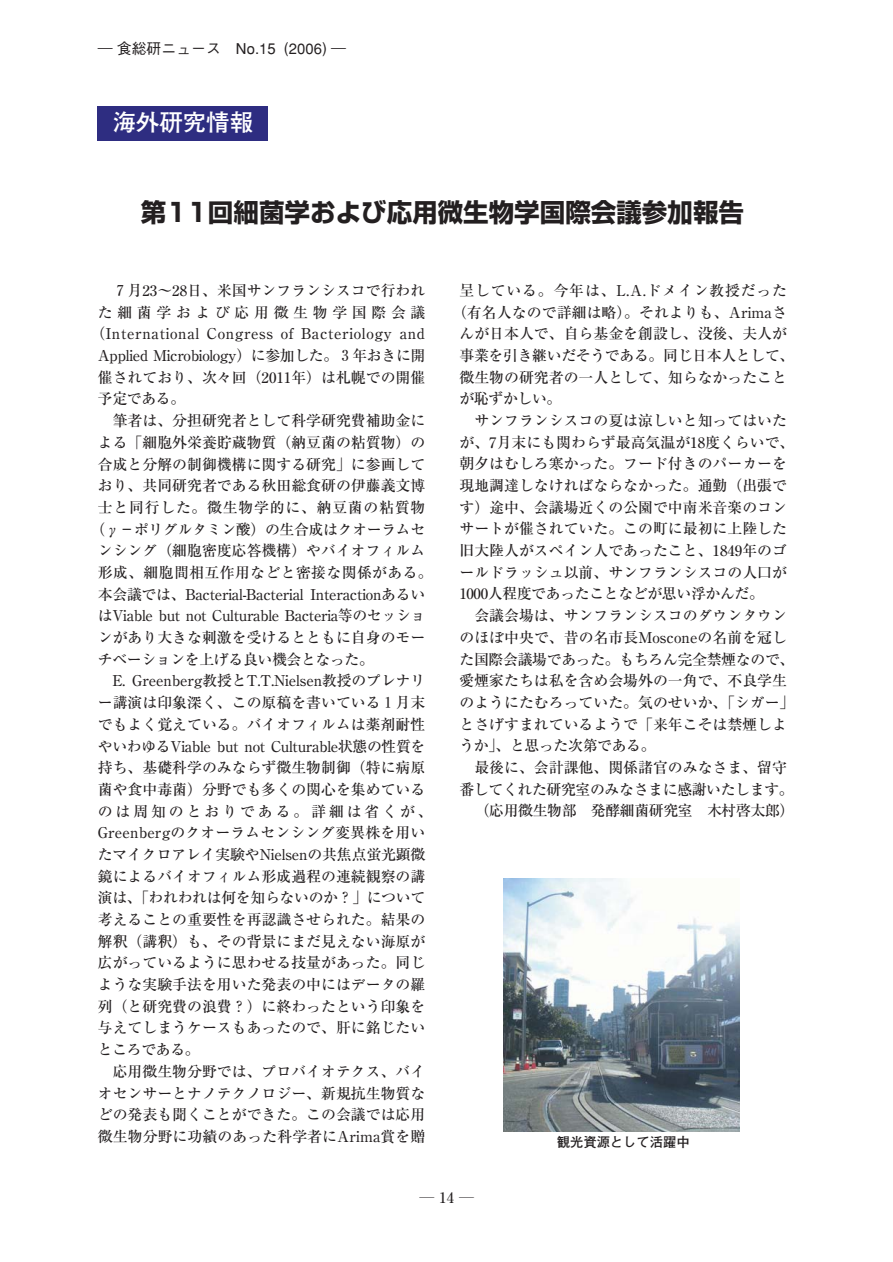
<style>
.page{position:relative;width:893px;height:1262px;background:#fff}
.page>*{position:absolute;margin:0;border:0;box-sizing:border-box;transform-origin:0 0}
.t1{font:700 25.5px "Shin Go";color:#231f20}
.t2{font:700 23.4px "Futo Go B101";color:#fff}
.t3{font:500 14.85px "Ryumin";color:#231f20}
.t4{font:500 14.85px "Ryumin";letter-spacing:-.025em;color:#231f20}
.t5{font:500 14.85px "Ryumin";letter-spacing:.04em;color:#231f20}
.t6{font:500 14.85px "Ryumin";letter-spacing:-.02em;color:#231f20}
.t7{font:500 14.85px "Ryumin";letter-spacing:.055em;color:#231f20}
.t8{font:500 14.85px "Ryumin";letter-spacing:.025em;color:#231f20}
.t9{font:500 14.85px "Ryumin";letter-spacing:.05em;color:#231f20}
.t10{font:500 14.85px "Gothic BBB";color:#231f20}
.t11{font:500 14.85px "Ryumin";letter-spacing:.195em;color:#231f20}
.t12{font:500 14.85px "Ryumin";letter-spacing:.315em;color:#231f20}
.t13{font:700 13.35px "Futo Go B101";color:#231f20}
</style>
<div class="page">
<div style="left:98px;top:106px;width:170px;height:34px;background:#2e2d81"></div>
<img style="left:504px;top:879px;width:235px;height:252px">
<p class="t10" style="left:98px;top:43px;width:250px">― 食総研ニュース　No.15 (2006) ―</p>
<p class="t2" style="left:113px;top:113px;width:142px">海外研究情報</p>
<p class="t1" style="left:141px;top:203px;width:604px">第11回細菌学および応用微生物学国際会議参加報告</p>
<p class="t3" style="left:113px;top:285px;width:314px">７月23～28日、米国サンフランシスコで行われ</p>
<p class="t12" style="left:98px;top:307px;width:329px">た細菌学および応用微生物学国際会議</p>
<p class="t5" style="left:90px;top:329px;width:336px">（International Congress of Bacteriology and</p>
<p class="t4" style="left:98px;top:350px;width:329px">Applied Microbiology）に参加した。３年おきに開</p>
<p class="t3" style="left:98px;top:372px;width:329px">催されており、次々回（2011年）は札幌での開催</p>
<p class="t3" style="left:98px;top:394px;width:89px">予定である。</p>
<p class="t3" style="left:113px;top:415px;width:314px">筆者は、分担研究者として科学研究費補助金に</p>
<p class="t3" style="left:98px;top:437px;width:329px">よる「細胞外栄養貯蔵物質（納豆菌の粘質物）の</p>
<p class="t3" style="left:98px;top:459px;width:329px">合成と分解の制御機構に関する研究」に参画して</p>
<p class="t3" style="left:98px;top:480px;width:329px">おり、共同研究者である秋田総食研の伊藤義文博</p>
<p class="t9" style="left:98px;top:502px;width:329px">士と同行した。微生物学的に、納豆菌の粘質物</p>
<p class="t4" style="left:90px;top:524px;width:336px">（γ－ポリグルタミン酸）の生合成はクオーラムセ</p>
<p class="t3" style="left:98px;top:545px;width:329px">ンシング（細胞密度応答機構）やバイオフィルム</p>
<p class="t8" style="left:98px;top:567px;width:336px">形成、細胞間相互作用などと密接な関係がある。</p>
<p class="t6" style="left:98px;top:589px;width:329px">本会議では、Bacterial-Bacterial Interactionあるい</p>
<p class="t4" style="left:98px;top:610px;width:329px">はViable but not Culturable Bacteria等のセッショ</p>
<p class="t3" style="left:98px;top:632px;width:329px">ンがあり大きな刺激を受けるとともに自身のモー</p>
<p class="t4" style="left:98px;top:654px;width:278px">チベーションを上げる良い機会となった。</p>
<p class="t3" style="left:113px;top:675px;width:314px">E. Greenberg教授とT.T.Nielsen教授のプレナリ</p>
<p class="t3" style="left:98px;top:697px;width:329px">ー講演は印象深く、この原稿を書いている１月末</p>
<p class="t3" style="left:98px;top:719px;width:329px">でもよく覚えている。バイオフィルムは薬剤耐性</p>
<p class="t4" style="left:98px;top:740px;width:329px">やいわゆるViable but not Culturable状態の性質を</p>
<p class="t3" style="left:98px;top:762px;width:329px">持ち、基礎科学のみならず微生物制御（特に病原</p>
<p class="t3" style="left:98px;top:784px;width:329px">菌や食中毒菌）分野でも多くの関心を集めている</p>
<p class="t11" style="left:98px;top:806px;width:336px">のは周知のとおりである。詳細は省くが、</p>
<p class="t3" style="left:98px;top:827px;width:329px">Greenbergのクオーラムセンシング変異株を用い</p>
<p class="t3" style="left:98px;top:849px;width:329px">たマイクロアレイ実験やNielsenの共焦点蛍光顕微</p>
<p class="t3" style="left:98px;top:871px;width:329px">鏡によるバイオフィルム形成過程の連続観察の講</p>
<p class="t4" style="left:98px;top:892px;width:329px">演は、「われわれは何を知らないのか？」について</p>
<p class="t3" style="left:98px;top:914px;width:329px">考えることの重要性を再認識させられた。結果の</p>
<p class="t3" style="left:98px;top:936px;width:329px">解釈（講釈）も、その背景にまだ見えない海原が</p>
<p class="t3" style="left:98px;top:957px;width:329px">広がっているように思わせる技量があった。同じ</p>
<p class="t3" style="left:98px;top:979px;width:329px">ような実験手法を用いた発表の中にはデータの羅</p>
<p class="t3" style="left:98px;top:1001px;width:329px">列（と研究費の浪費？）に終わったという印象を</p>
<p class="t3" style="left:98px;top:1022px;width:329px">与えてしまうケースもあったので、肝に銘じたい</p>
<p class="t3" style="left:98px;top:1044px;width:103px">ところである。</p>
<p class="t3" style="left:113px;top:1066px;width:314px">応用微生物分野では、プロバイオテクス、バイ</p>
<p class="t3" style="left:98px;top:1087px;width:329px">オセンサーとナノテクノロジー、新規抗生物質な</p>
<p class="t3" style="left:98px;top:1109px;width:329px">どの発表も聞くことができた。この会議では応用</p>
<p class="t3" style="left:98px;top:1131px;width:329px">微生物分野に功績のあった科学者にArima賞を贈</p>
<p class="t7" style="left:459px;top:285px;width:329px">呈している。今年は、L.A.ドメイン教授だった</p>
<p class="t3" style="left:452px;top:307px;width:336px">（有名人なので詳細は略）。それよりも、Arimaさ</p>
<p class="t3" style="left:459px;top:328px;width:329px">んが日本人で、自ら基金を創設し、没後、夫人が</p>
<p class="t4" style="left:459px;top:350px;width:336px">事業を引き継いだそうである。同じ日本人として、</p>
<p class="t3" style="left:459px;top:372px;width:329px">微生物の研究者の一人として、知らなかったこと</p>
<p class="t3" style="left:459px;top:393px;width:103px">が恥ずかしい。</p>
<p class="t3" style="left:474px;top:415px;width:314px">サンフランシスコの夏は涼しいと知ってはいた</p>
<p class="t3" style="left:459px;top:437px;width:336px">が、7月末にも関わらず最高気温が18度くらいで、</p>
<p class="t3" style="left:459px;top:458px;width:329px">朝夕はむしろ寒かった。フード付きのパーカーを</p>
<p class="t3" style="left:459px;top:480px;width:329px">現地調達しなければならなかった。通勤（出張で</p>
<p class="t3" style="left:459px;top:502px;width:329px">す）途中、会議場近くの公園で中南米音楽のコン</p>
<p class="t3" style="left:459px;top:523px;width:329px">サートが催されていた。この町に最初に上陸した</p>
<p class="t3" style="left:459px;top:545px;width:329px">旧大陸人がスペイン人であったこと、1849年のゴ</p>
<p class="t3" style="left:459px;top:567px;width:329px">ールドラッシュ以前、サンフランシスコの人口が</p>
<p class="t4" style="left:459px;top:589px;width:306px">1000人程度であったことなどが思い浮かんだ。</p>
<p class="t3" style="left:474px;top:610px;width:314px">会議会場は、サンフランシスコのダウンタウン</p>
<p class="t3" style="left:459px;top:632px;width:329px">のほぼ中央で、昔の名市長Mosconeの名前を冠し</p>
<p class="t4" style="left:459px;top:654px;width:336px">た国際会議場であった。もちろん完全禁煙なので、</p>
<p class="t3" style="left:459px;top:675px;width:329px">愛煙家たちは私を含め会場外の一角で、不良学生</p>
<p class="t3" style="left:459px;top:697px;width:336px">のようにたむろっていた。気のせいか、「シガー」</p>
<p class="t3" style="left:459px;top:719px;width:329px">とさげすまれているようで「来年こそは禁煙しよ</p>
<p class="t4" style="left:459px;top:740px;width:198px">うか」、と思った次第である。</p>
<p class="t3" style="left:474px;top:762px;width:314px">最後に、会計課他、関係諸官のみなさま、留守</p>
<p class="t4" style="left:459px;top:784px;width:336px">番してくれた研究室のみなさまに感謝いたします。</p>
<p class="t4" style="left:474px;top:805px;width:321px">（応用微生物部　発酵細菌研究室　木村啓太郎）</p>
<p class="t13" style="left:556px;top:1136px;width:134px">観光資源として活躍中</p>
<p class="t3" style="left:419px;top:1192px;width:56px">―14―</p>
</div>
